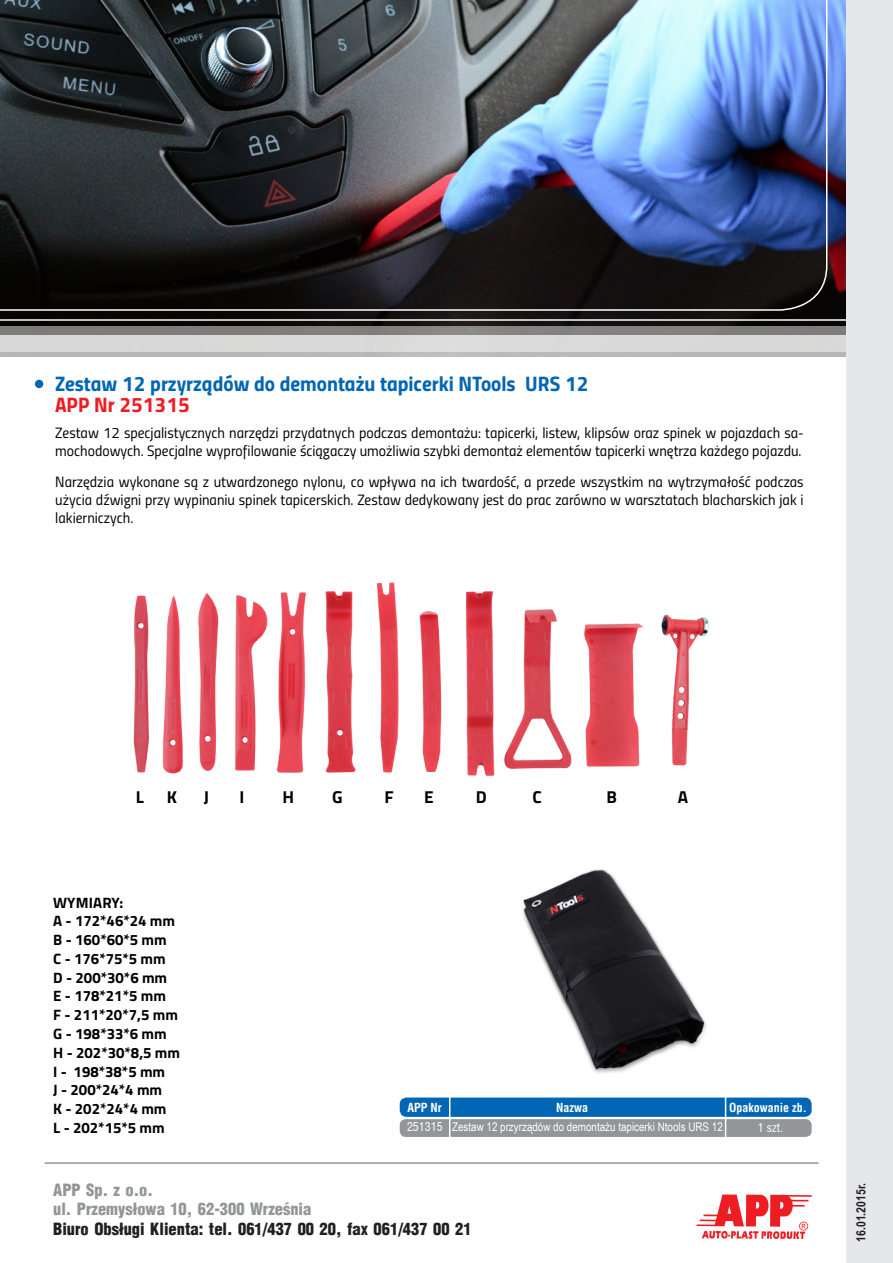
<style>
.page{position:relative;width:893px;height:1263px;background:#fff}
.page>*{position:absolute;margin:0;border:0;box-sizing:border-box;transform-origin:0 0}
.t1{font:21px/21px "Titillium Bold Upright";color:#0166b3}
.t2{font:700 17.25px "Titillium";color:#000001}
.t3{font:900 16.5px "Switzerland Cond";color:#231f20}
.t4{font:900 16.5px "Switzerland Cond";color:#939598}
.t5{font:15px/18px "Titillium Regular Upright";color:#000001}
.t6{font:700 15px "Titillium";color:#000001}
.t7{font:700 12.75px "Arial Narrow";color:#231f20}
.t8{font:12px "Arial Narrow";color:#fff}
.t9{font:700 12px "Switzerland Condensed";color:#fff}
.t10{font:12px "P Lswiss Cond";color:#fff}
.s1{color:#ee1d23}
</style>
<div class="page">
<img style="left:522px;top:869px;width:184px;height:204px">
<img style="left:0;top:0;width:846px;height:356px">
<div style="left:35px;top:380px;width:8px;height:8px;background:#0166b3;border-radius:50%"></div>
<div style="left:0;top:327px;width:845px;height:25px;background:#807e7d"></div>
<svg style="left:0;top:335px;width:845px;height:21px;background:#d3d2d2"></svg>
<img style="left:0;top:0;width:828px;height:311px">
<hr style="left:0;top:319px;width:849px;height:2px;background:#fff">
<hr style="left:45px;top:1162px;width:774px;height:2px;background:#939598">
<hr style="left:784px;top:1195px;width:28px;height:2px;background:#ee1d23">
<svg style="left:697px;top:1194px;width:111px;height:45px"></svg>
<div style="left:846px;top:0;width:47px;height:1263px;background:#e6e7e9"></div>
<div style="left:400px;top:1098px;width:411px;height:18px;background:#0166b3;border-radius:6px"></div>
<div style="left:400px;top:1097px;width:412px;height:20px;border:2px solid #0166b3;border-radius:6px"></div>
<div style="left:400px;top:1119px;width:412px;height:18px;background:#939598;border-radius:6px"></div>
<hr style="left:449px;top:1094px;width:1px;height:48px;background:#fff">
<hr style="left:725px;top:1094px;width:1px;height:48px;background:#fff">
<img style="left:133px;top:582px;width:576px;height:194px">
<p class="t1" style="left:55px;top:371px;width:535px">Zestaw 12 przyrządów do demontażu tapicerki NTools URS 12<br><span class="s1">APP Nr 251315</span></p>
<p class="t5" style="left:55px;top:423px;width:750px">Zestaw 12 specjalistycznych narzędzi przydatnych podczas demontażu: tapicerki, listew, klipsów oraz spinek w pojazdach sa&shy;mochodowych. Specjalne wyprofilowanie ściągaczy umożliwia szybki demontaż elementów tapicerki wnętrza każdego pojazdu.</p>
<p class="t5" style="left:55px;top:471px;width:750px;text-align:justify">Narzędzia wykonane są z utwardzonego nylonu, co wpływa na ich twardość, a przede wszystkim na wytrzymałość podczas użycia dźwigni przy wypinaniu spinek tapicerskich. Zestaw dedykowany jest do prac zarówno w warsztatach blacharskich jak i lakierniczych.</p>
<p class="t2" style="left:136px;top:784px;width:10px">L</p>
<p class="t2" style="left:167px;top:784px;width:12px">K</p>
<p class="t2" style="left:204px;top:784px;width:7px">J</p>
<p class="t2" style="left:239px;top:784px;width:6px">I</p>
<p class="t2" style="left:282px;top:784px;width:13px">H</p>
<p class="t2" style="left:332px;top:784px;width:12px">G</p>
<p class="t2" style="left:385px;top:784px;width:11px">F</p>
<p class="t2" style="left:424px;top:784px;width:11px">E</p>
<p class="t2" style="left:476px;top:784px;width:12px">D</p>
<p class="t2" style="left:532px;top:784px;width:11px">C</p>
<p class="t2" style="left:606px;top:784px;width:12px">B</p>
<p class="t2" style="left:678px;top:784px;width:12px">A</p>
<p class="t6" style="left:53px;top:891px;width:72px">WYMIARY:</p>
<p class="t6" style="left:53px;top:910px;width:123px">A - 172*46*24 mm</p>
<p class="t6" style="left:53px;top:928px;width:115px">B - 160*60*5 mm</p>
<p class="t6" style="left:53px;top:947px;width:114px">C - 176*75*5 mm</p>
<p class="t6" style="left:53px;top:966px;width:115px">D - 200*30*6 mm</p>
<p class="t6" style="left:53px;top:985px;width:114px">E - 178*21*5 mm</p>
<p class="t6" style="left:53px;top:1003px;width:126px">F - 211*20*7,5 mm</p>
<p class="t6" style="left:53px;top:1022px;width:115px">G - 198*33*6 mm</p>
<p class="t6" style="left:53px;top:1041px;width:128px">H - 202*30*8,5 mm</p>
<p class="t6" style="left:53px;top:1060px;width:114px">I - 198*38*5 mm</p>
<p class="t6" style="left:53px;top:1078px;width:110px">J - 200*24*4 mm</p>
<p class="t6" style="left:53px;top:1097px;width:115px">K - 202*24*4 mm</p>
<p class="t6" style="left:53px;top:1116px;width:113px">L - 202*15*5 mm</p>
<p class="t9" style="left:556px;top:1100px;width:34px">Nazwa</p>
<p class="t9" style="left:729px;top:1100px;width:79px">Opakowanie zb.</p>
<p class="t10" style="left:758px;top:1120px;width:27px">1 szt.</p>
<p class="t9" style="left:407px;top:1100px;width:36px">APP Nr</p>
<p class="t10" style="left:407px;top:1119px;width:37px">251315</p>
<p class="t8" style="left:452px;top:1118px;width:272px">Zestaw 12 przyrządów do demontażu tapicerki Ntools URS 12</p>
<p class="t4" style="left:53px;top:1179px;width:101px">APP Sp. z o.o.</p>
<p class="t4" style="left:53px;top:1199px;width:260px">ul. Przemysłowa 10, 62-300 Września</p>
<p class="t3" style="left:53px;top:1218px;width:420px">Biuro Obsługi Klienta: tel. 061/437 00 20, fax 061/437 00 21</p>
<p class="t7" style="left:851px;top:1242px;width:60px;rotate:-90deg">16.01.2015r.</p>
</div>
